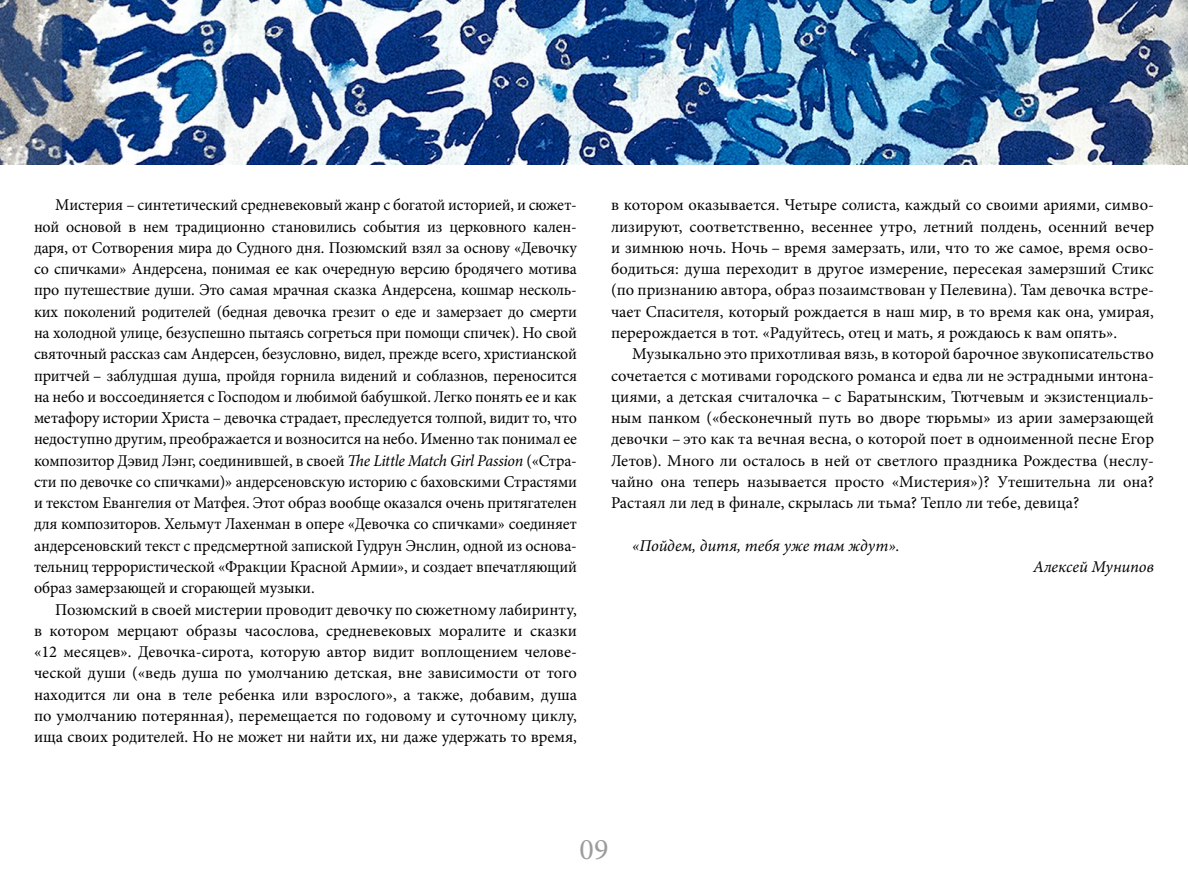
<style>
.page{position:relative;width:1188px;height:893px;background:#fff}
.page>*{position:absolute;margin:0;border:0;box-sizing:border-box;transform-origin:0 0}
.t1{font:30px "Minion Pro";color:#9c9c9d}
.t2{font:16.5px/21.3px "Minion Pro";color:#000;text-align:justify}
.t3{font:italic 16.5px "Minion Pro";color:#000}
.s1{font-style:italic}
</style>
<div class="page">
<img style="left:0;top:0;width:1188px;height:164px">
<p class="t2" style="left:34px;top:194px;width:545px;text-indent:21px">Мистерия – синтетический средневековый жанр с богатой историей, и сюжет&shy;ной основой в нем традиционно становились события из церковного кален&shy;даря, от Сотворения мира до Судного дня. Позюмский взял за основу «Девочку со спичками» Андерсена, понимая ее как очередную версию бродячего мотива про путешествие души. Это самая мрачная сказка Андерсена, кошмар несколь&shy;ких поколений родителей (бедная девочка грезит о еде и замерзает до смерти на холодной улице, безуспешно пытаясь согреться при помощи спичек). Но свой святочный рассказ сам Андерсен, безусловно, видел, прежде всего, христианской притчей – заблудшая душа, пройдя горнила видений и соблазнов, переносится на небо и воссоединяется с Господом и любимой бабушкой. Легко понять ее и как метафору истории Христа – девочка страдает, преследуется толпой, видит то, что недоступно другим, преображается и возносится на небо. Именно так понимал ее композитор Дэвид Лэнг, соединившей, в своей <span class="s1">The Little Match Girl Passion</span> («Стра&shy;сти по девочке со спичками)» андерсеновскую историю с баховскими Страстями и текстом Евангелия от Матфея. Этот образ вообще оказался очень притягателен для композиторов. Хельмут Лахенман в опере «Девочка со спичками» соединяет андерсеновский текст с предсмертной запиской Гудрун Энслин, одной из основа&shy;тельниц террористической «Фракции Красной Армии», и создает впечатляющий образ замерзающей и сгорающей музыки.</p>
<p class="t2" style="left:34px;top:598px;width:545px;text-indent:21px">Позюмский в своей мистерии проводит девочку по сюжетному лабиринту, в котором мерцают образы часослова, средневековых моралите и сказки «12 месяцев». Девочка-сирота, которую автор видит воплощением челове&shy;ческой души («ведь душа по умолчанию детская, вне зависимости от того находится ли она в теле ребенка или взрослого», а также, добавим, душа по умолчанию потерянная), перемещается по годовому и суточному циклу, ища своих родителей. Но не может ни найти их, ни даже удержать то время,</p>
<p class="t2" style="left:611px;top:194px;width:545px">в котором оказывается. Четыре солиста, каждый со своими ариями, симво&shy;лизируют, соответственно, весеннее утро, летний полдень, осенний вечер и зимнюю ночь. Ночь – время замерзать, или, что то же самое, время осво&shy;бодиться: душа переходит в другое измерение, пересекая замерзший Стикс (по признанию автора, образ позаимствован у Пелевина). Там девочка встре&shy;чает Спасителя, который рождается в наш мир, в то время как она, умирая, перерождается в тот. «Радуйтесь, отец и мать, я рождаюсь к вам опять».</p>
<p class="t2" style="left:611px;top:343px;width:545px;text-indent:21px">Музыкально это прихотливая вязь, в которой барочное звукописательство сочетается с мотивами городского романса и едва ли не эстрадными интона&shy;циями, а детская считалочка – с Баратынским, Тютчевым и экзистенциаль&shy;ным панком («бесконечный путь во дворе тюрьмы» из арии замерзающей девочки – это как та вечная весна, о которой поет в одноименной песне Егор Летов). Много ли осталось в ней от светлого праздника Рождества (неслу&shy;чайно она теперь называется просто «Мистерия»)? Утешительна ли она?<br>Растаял ли лед в финале, скрылась ли тьма? Тепло ли тебе, девица?</p>
<p class="t3" style="left:632px;top:534px;width:269px">«Пойдем, дитя, тебя уже там ждут».</p>
<p class="t3" style="left:1033px;top:555px;width:122px">Алексей Мунипов</p>
<h1 class="t1" style="left:580px;top:829px;width:30px">09</h1>
</div>
